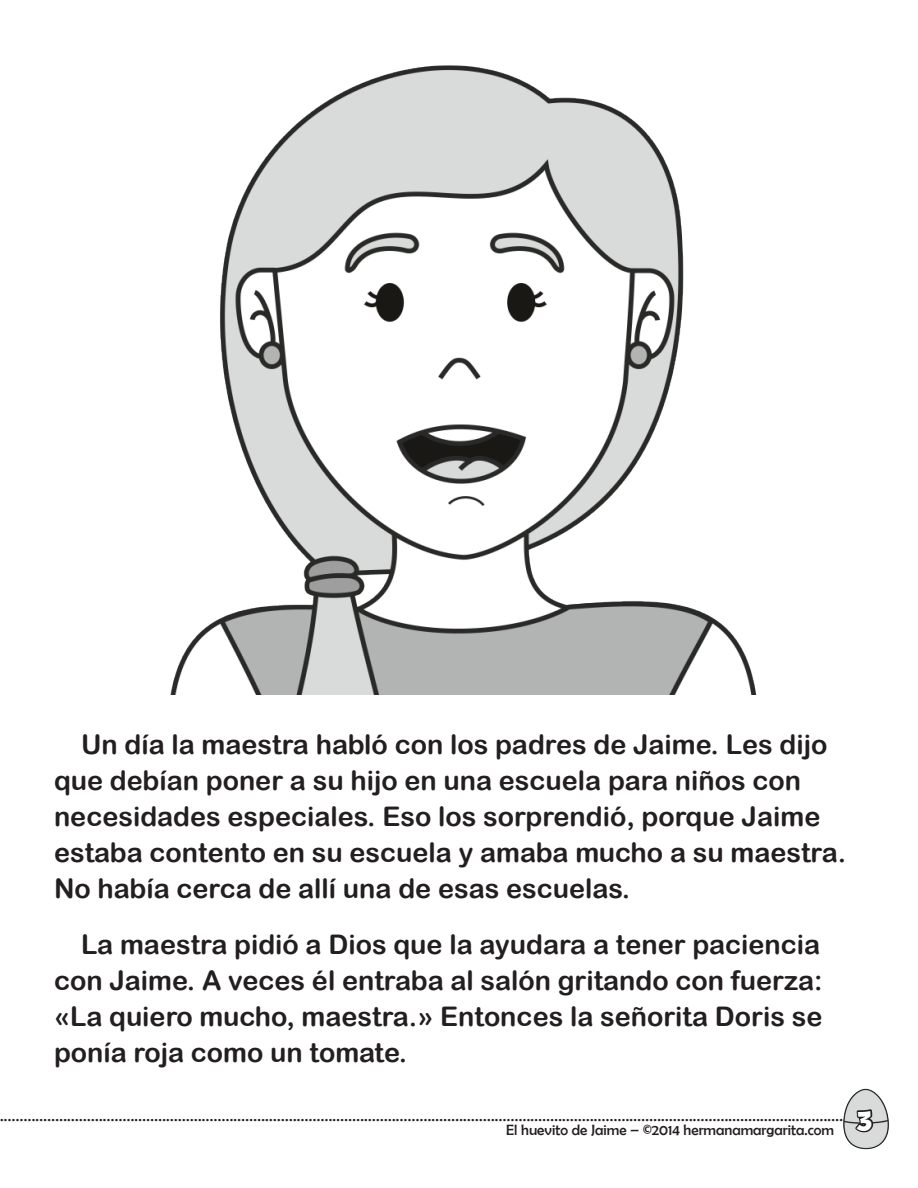
<style>
.page{position:relative;width:918px;height:1188px;background:#fff}
.page>*{position:absolute;margin:0;border:0;box-sizing:border-box;transform-origin:0 0}
.t1{font:27px/36px "Arial Rounded MT Bold";color:#231f20}
.t2{font:24px "BD Cartoon Shout";color:#fff}
.t3{font:15px/13.4px "Berlin Sans FB";color:#231f20;scale:1.1 1}
</style>
<div class="page">
<img style="left:170px;top:65px;width:587px;height:629px">
<img style="left:843px;top:1088px;width:46px;height:62px">
<svg style="left:854px;top:1099px;width:21px;height:35px"></svg>
<p class="t1" style="left:54px;top:726px;width:794px;text-indent:27px">Un día la maestra habló con los padres de Jaime. Les dijo que debían poner a su hijo en una escuela para niños con necesidades especiales. Eso los sorprendió, porque Jaime estaba contento en su escuela y amaba mucho a su maestra.<br>No había cerca de allí una de esas escuelas.</p>
<p class="t1" style="left:54px;top:926px;width:770px;text-align:justify;text-indent:27px">La maestra pidió a Dios que la ayudara a tener paciencia con Jaime. A veces él entraba al salón gritando con fuerza: «La quiero mucho, maestra.» Entonces la señorita Doris se ponía roja como un tomate.</p>
<p class="t2" style="left:857px;top:1108px;width:17px">3</p>
<p class="t3" style="left:506px;top:1110px;width:333px;text-indent:-506px">............................................................................................................................................................................................................................<br>El huevito de Jaime – ©2014 hermanamargarita.com</p>
</div>
